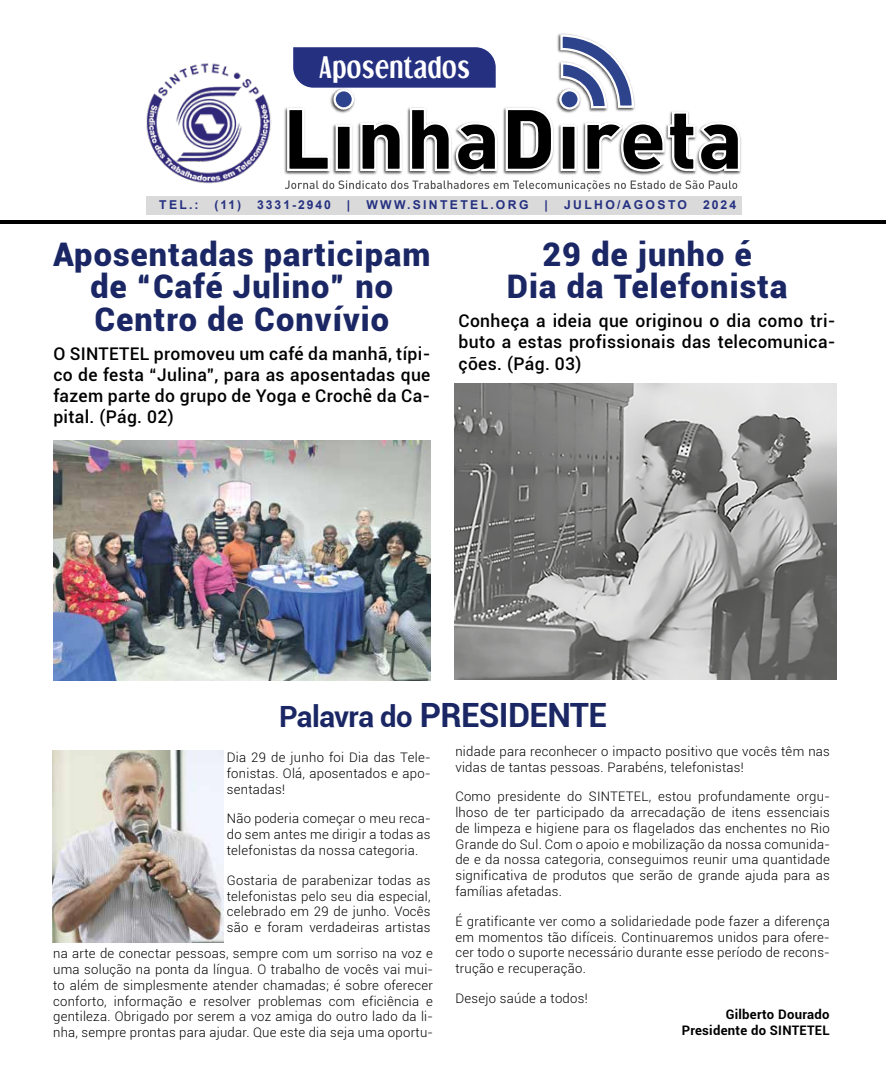
<style>
.page{position:relative;width:886px;height:1081px;background:#fff}
.page>*{position:absolute;margin:0;border:0;box-sizing:border-box;transform-origin:0 0}
.t1{font:700 33.5px "Roboto";letter-spacing:-.02em;color:#1a2764}
.t2{font:900 32.5px/32.5px "Roboto";letter-spacing:.035em;color:#1a2764;text-align:center}
.t3{font:700 25.75px "Dream Orphans";letter-spacing:.03em;color:#fff}
.t4{font:500 17.5px/21.2px "Roboto";letter-spacing:.02em;color:#000;text-align:justify}
.t5{font:300 13.12px/15.8px "Roboto";letter-spacing:.02em;color:#000;text-align:justify}
.t6{font:700 13.12px/15.8px "Roboto";letter-spacing:.02em;color:#000;text-align:right}
.t7{font:700 12.25px "Arial";letter-spacing:.195em;color:#253081}
.t8{font:700 12.25px "Arial";letter-spacing:.16em;color:#253081}
.s1{font-size:29.25px}
</style>
<div class="page">
<hr style="left:0;top:220px;width:886px;height:4px;background:#000">
<img style="left:330px;top:88px;width:25px;height:17px">
<div style="left:335px;top:90px;width:18px;height:18px;background:#2d438c;border-radius:50%"></div>
<div style="left:333px;top:89px;width:21px;height:21px;border:2px solid #fff;border-radius:50%"></div>
<img style="left:284px;top:105px;width:456px;height:71px">
<svg style="left:286px;top:107px;width:45px;height:65px"></svg>
<div style="left:337px;top:126px;width:14px;height:44px;background:#000"></div>
<div style="left:335px;top:124px;width:17px;height:47px;border:2px solid #fff"></div>
<svg style="left:359px;top:121px;width:44px;height:51px"></svg>
<svg style="left:409px;top:107px;width:89px;height:66px"></svg>
<svg style="left:504px;top:33px;width:237px;height:140px"></svg>
<svg style="left:285px;top:180px;width:452px;height:11px"></svg>
<svg style="left:293px;top:47px;width:203px;height:41px;background:#2d3785"></svg>
<div style="left:147px;top:196px;width:595px;height:19px;background:#dadada"></div>
<img style="left:146px;top:63px;width:126px;height:121px">
<img style="left:52px;top:751px;width:172px;height:191px">
<img style="left:53px;top:441px;width:378px;height:239px">
<img style="left:454px;top:383px;width:382px;height:297px">
<h3 class="t3" style="left:319px;top:52px;width:152px">Aposentados</h3>
<p class="t7" style="left:159px;top:196px;width:41px">TEL.:</p>
<p class="t7" style="left:214px;top:196px;width:28px">(11)</p>
<p class="t8" style="left:257px;top:196px;width:75px">3331-2940</p>
<p class="t7" style="left:347px;top:196px;width:5px">|</p>
<p class="t7" style="left:366px;top:196px;width:164px">WWW.SINTETEL.ORG</p>
<p class="t7" style="left:544px;top:196px;width:5px">|</p>
<p class="t7" style="left:564px;top:196px;width:125px">JULHO/AGOSTO</p>
<p class="t7" style="left:703px;top:196px;width:34px">2024</p>
<h2 class="t2" style="left:53px;top:237px;width:379px">Aposentadas participam de “Café Julino” no<br>Centro de Convívio</h2>
<h3 class="t4" style="left:53px;top:342px;width:379px">O SINTETEL promoveu um café da manhã, típi&shy;co de festa “Julina”, para as aposentadas que fazem parte do grupo de Yoga e Crochê da Ca&shy;pital. (Pág. 02)</h3>
<h2 class="t2" style="left:507px;top:237px;width:282px">29 de junho é<br>Dia da Telefonista</h2>
<h3 class="t4" style="left:459px;top:309px;width:379px">Conheça a ideia que originou o dia como tri&shy;buto a estas profissionais das telecomunica&shy;ções. (Pág. 03)</h3>
<h1 class="t1" style="left:279px;top:691px;width:329px"><span class="s1">Palavra do</span> PRESIDENTE</h1>
<p class="t5" style="left:227px;top:749px;width:205px">Dia 29 de junho foi Dia das Tele&shy;fonistas. Olá, aposentados e apo&shy;sentadas!</p>
<p class="t5" style="left:227px;top:810px;width:205px">Não poderia começar o meu reca&shy;do sem antes me dirigir a todas as telefonistas da nossa categoria.</p>
<p class="t5" style="left:227px;top:872px;width:205px">Gostaria de parabenizar todas as telefonistas pelo seu dia especial, celebrado em 29 de junho. Vocês são e foram verdadeiras artistas</p>
<p class="t5" style="left:53px;top:945px;width:381px">na arte de conectar pessoas, sempre com um sorriso na voz e uma solução na ponta da língua. O trabalho de vocês vai mui&shy;to além de simplesmente atender chamadas; é sobre oferecer conforto, informação e resolver problemas com eficiência e gentileza. Obrigado por serem a voz amiga do outro lado da li&shy;nha, sempre prontas para ajudar. Que este dia seja uma oportu-</p>
<p class="t5" style="left:455px;top:743px;width:376px">nidade para reconhecer o impacto positivo que vocês têm nas vidas de tantas pessoas. Parabéns, telefonistas!</p>
<p class="t5" style="left:455px;top:788px;width:376px">Como presidente do SINTETEL, estou profundamente orgu&shy;lhoso de ter participado da arrecadação de itens essenciais de limpeza e higiene para os flagelados das enchentes no Rio Grande do Sul. Com o apoio e mobilização da nossa comunida&shy;de e da nossa categoria, conseguimos reunir uma quantidade significativa de produtos que serão de grande ajuda para as famílias afetadas.</p>
<p class="t5" style="left:455px;top:913px;width:376px">É gratificante ver como a solidariedade pode fazer a diferença em momentos tão difíceis. Continuaremos unidos para ofere&shy;cer todo o suporte necessário durante esse período de recons&shy;trução e recuperação.</p>
<p class="t5" style="left:455px;top:990px;width:134px">Desejo saúde a todos!</p>
<p class="t6" style="left:682px;top:1006px;width:149px">Gilberto Dourado<br>Presidente do SINTETEL</p>
</div>
